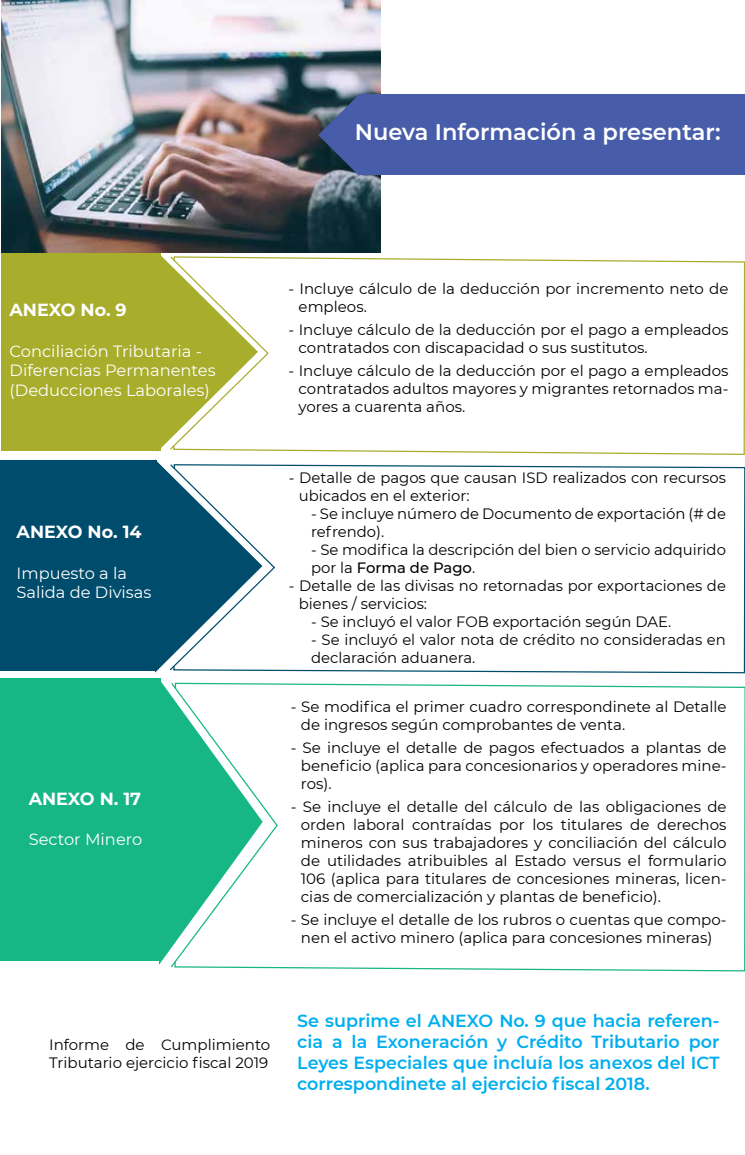
<style>
.page{position:relative;width:745px;height:1155px;background:#fff}
.page>*{position:absolute;margin:0;border:0;box-sizing:border-box;transform-origin:0 0}
.t1{font:600 22.5px "Montserrat";color:#fff}
.t2{font:600 17.5px/21px "Montserrat";color:#00aeef;text-align:justify}
.t3{font:700 17.5px "Montserrat";color:#fff}
.t4{font:16.25px/19.5px "Montserrat";color:#fff}
.t5{font:15px/18px "Montserrat";color:#000}
.s1{font-weight:500}
</style>
<div class="page">
<svg style="left:258px;top:257px;width:486px;height:198px"></svg>
<svg style="left:157px;top:252px;width:101px;height:200px"></svg>
<div style="left:1px;top:253px;width:160px;height:197px;background:#a8ad2c"></div>
<img style="left:2px;top:1px;width:378px;height:251px">
<svg style="left:318px;top:94px;width:41px;height:82px"></svg>
<div style="left:359px;top:94px;width:385px;height:81px;background:#485daa"></div>
<svg style="left:262px;top:464px;width:482px;height:210px"></svg>
<svg style="left:155px;top:459px;width:107px;height:214px"></svg>
<div style="left:0;top:460px;width:156px;height:211px;background:#004c6c"></div>
<svg style="left:250px;top:683px;width:494px;height:289px"></svg>
<svg style="left:159px;top:679px;width:103px;height:289px"></svg>
<div style="left:0;top:679px;width:160px;height:282px;background:#16b685"></div>
<h1 class="t1" style="left:354px;top:116px;width:367px">Nueva Información a presentar:</h1>
<p class="t3" style="left:10px;top:297px;width:119px">ANEXO No. 9</p>
<p class="t4" style="left:10px;top:340px;width:207px">Conciliación Tributaria -<br>Diferencias Permanentes (Deducciones Laborales)</p>
<p class="t3" style="left:17px;top:519px;width:126px">ANEXO No. 14</p>
<p class="t4" style="left:17px;top:563px;width:136px">Impuesto a la<br>Salida de Divisas</p>
<p class="t3" style="left:29px;top:786px;width:114px">ANEXO N. 17</p>
<p class="t4" style="left:29px;top:829px;width:115px">Sector Minero</p>
<p class="t5" style="left:298px;top:279px;width:431px;text-indent:-10px">- Incluye cálculo de la deducción por incremento neto de empleos.</p>
<p class="t5" style="left:298px;top:320px;width:431px;text-indent:-10px">- Incluye cálculo de la deducción por el pago a empleados contratados con discapacidad o sus sustitutos.</p>
<p class="t5" style="left:298px;top:361px;width:431px;text-align:justify;text-indent:-10px">- Incluye cálculo de la deducción por el pago a empleados contratados adultos mayores y migrantes retornados ma&shy;yores a cuarenta años.</p>
<p class="t5" style="left:298px;top:468px;width:428px;text-indent:-10px">- Detalle de pagos que causan ISD realizados con recursos ubicados en el exterior:</p>
<p class="t5" style="left:311px;top:504px;width:416px">- Se incluye número de Documento de exportación (# de refrendo).</p>
<p class="t5" style="left:311px;top:540px;width:416px">- Se modifica la descripción del bien o servicio adquirido por la <span class="s1">Forma de Pago</span>.</p>
<p class="t5" style="left:298px;top:576px;width:428px;text-indent:-10px">- Detalle de las divisas no retornadas por exportaciones de bienes / servicios:</p>
<p class="t5" style="left:311px;top:612px;width:361px">- Se incluyó el valor FOB exportación según DAE.</p>
<p class="t5" style="left:311px;top:630px;width:416px">- Se incluyó el valor nota de crédito no consideradas en declaración aduanera.</p>
<p class="t5" style="left:300px;top:697px;width:427px;text-indent:-10px">- Se modifica el primer cuadro correspondinete al Detalle de ingresos según comprobantes de venta.</p>
<p class="t5" style="left:300px;top:738px;width:427px;text-align:justify;text-indent:-10px">- Se incluye el detalle de pagos efectuados a plantas de beneficio (aplica para concesionarios y operadores mine&shy;ros).</p>
<p class="t5" style="left:300px;top:797px;width:427px;text-align:justify;text-indent:-10px">- Se incluye el detalle del cálculo de las obligaciones de orden laboral contraídas por los titulares de derechos mineros con sus trabajadores y conciliación del cálculo de utilidades atribuibles al Estado versus el formulario 106 (aplica para titulares de concesiones mineras, licen&shy;cias de comercialización y plantas de beneficio).</p>
<p class="t5" style="left:290px;top:910px;width:437px;text-align:center">- Se incluye el detalle de los rubros o cuentas que compo&shy;nen el activo minero (aplica para concesiones mineras)</p>
<p class="t5" style="left:49px;top:1035px;width:222px">Informe de Cumplimiento<br>Tributario ejercicio fiscal 2019</p>
<p class="t2" style="left:297px;top:1009px;width:423px">Se suprime el ANEXO No. 9 que hacia referen&shy;cia a la Exoneración y Crédito Tributario por Leyes Especiales que incluía los anexos del ICT correspondinete al ejercicio fiscal 2018.</p>
</div>
